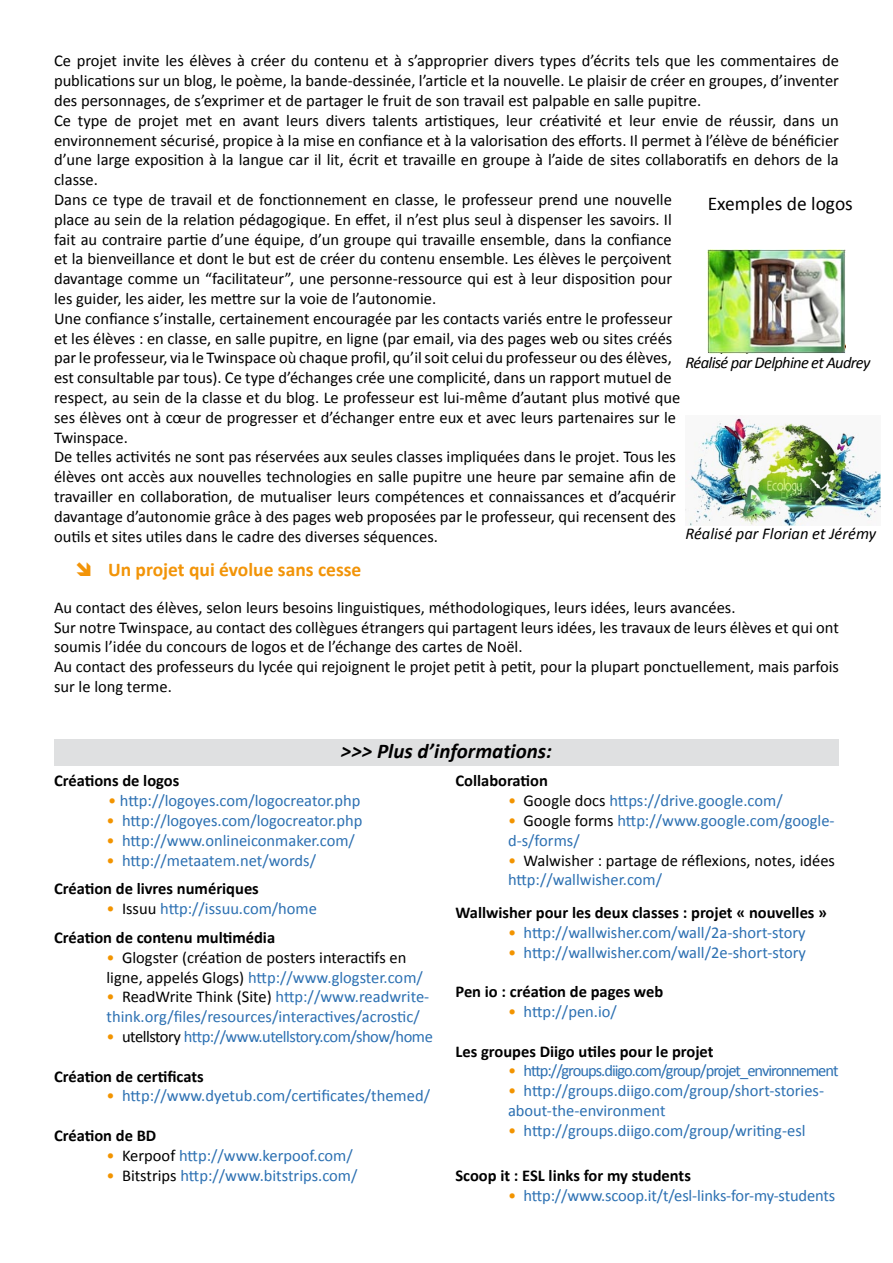
<style>
.page{position:relative;width:893px;height:1263px;background:#fff}
.page>*{position:absolute;margin:0;border:0;box-sizing:border-box;transform-origin:0 0}
.t1{font:italic 700 21px "Calibri";color:#000}
.t2{font:700 19.5px "Calibri";color:#f29408}
.t3{font:19.5px "Calibri";color:#000}
.t4{font:16.5px/19.8px "Calibri";color:#000}
.t5{font:16.5px/19.8px "Calibri";color:#2c70b2}
.t6{font:700 16.5px/28.8px "Calibri";color:#000}
.t7{font:16.5px "Calibri";letter-spacing:-.06em;color:#2c70b2}
.t8{font:16.5px "Calibri";letter-spacing:-.03em;color:#2c70b2}
.t9{font:italic 16.5px "Calibri";letter-spacing:-.04em;color:#000}
.t10{font:italic 16.5px "Calibri";color:#000}
.s1{color:#f29400}
.s2{font-weight:700;color:#000}
.s3{font-weight:400;color:#f29400}
.s4{font-weight:400}
.s5{font-weight:400;color:#2c70b2}
.s6{color:#2c70b2}
.s7{color:#000}
</style>
<div class="page">
<div style="left:54px;top:739px;width:785px;height:27px;background:#dfe0e1"></div>
<img style="left:707px;top:250px;width:138px;height:103px">
<img style="left:685px;top:415px;width:195px;height:110px">
<p class="t4" style="left:54px;top:50px;width:786px">Ce projet invite les élèves à créer du contenu et à s’approprier divers types d’écrits tels que les commentaires de publications sur un blog, le poème, la bande-dessinée, l’article et la nouvelle. Le plaisir de créer en groupes, d’inventer des personnages, de s’exprimer et de partager le fruit de son travail est palpable en salle pupitre.<br>Ce type de projet met en avant leurs divers talents artistiques, leur créativité et leur envie de réussir, dans un environnement sécurisé, propice à la mise en confiance et à la valorisation des efforts. Il permet à l’élève de bénéficier d’une large exposition à la langue car il lit, écrit et travaille en groupe à l’aide de sites collaboratifs en dehors de la classe.<br>Dans ce type de travail et de fonctionnement en classe, le professeur prend une nouvelle<br>place au sein de la relation pédagogique. En effet, il n’est plus seul à dispenser les savoirs. Il<br>fait au contraire partie d’une équipe, d’un groupe qui travaille ensemble, dans la confiance<br>et la bienveillance et dont le but est de créer du contenu ensemble. Les élèves le perçoivent<br>davantage comme un “facilitateur”, une personne-ressource qui est à leur disposition pour<br>les guider, les aider, les mettre sur la voie de l’autonomie.<br>Une confiance s’installe, certainement encouragée par les contacts variés entre le professeur<br>et les élèves : en classe, en salle pupitre, en ligne (par email, via des pages web ou sites créés<br>par le professeur, via le Twinspace où chaque profil, qu’il soit celui du professeur ou des élèves,<br>est consultable par tous). Ce type d’échanges crée une complicité, dans un rapport mutuel de<br>respect, au sein de la classe et du blog. Le professeur est lui-même d’autant plus motivé que<br>ses élèves ont à cœur de progresser et d’échanger entre eux et avec leurs partenaires sur le<br>Twinspace.<br>De telles activités ne sont pas réservées aux seules classes impliquées dans le projet. Tous les<br>élèves ont accès aux nouvelles technologies en salle pupitre une heure par semaine afin de<br>travailler en collaboration, de mutualiser leurs compétences et connaissances et d’acquérir<br>davantage d’autonomie grâce à des pages web proposées par le professeur, qui recensent des<br>outils et sites utiles dans le cadre des diverses séquences.</p>
<p class="t2" style="left:108px;top:557px;width:255px">Un projet qui évolue sans cesse</p>
<p class="t4" style="left:54px;top:597px;width:786px">Au contact des élèves, selon leurs besoins linguistiques, méthodologiques, leurs idées, leurs avancées.<br>Sur notre Twinspace, au contact des collègues étrangers qui partagent leurs idées, les travaux de leurs élèves et qui ont soumis l’idée du concours de logos et de l’échange des cartes de Noël.<br>Au contact des professeurs du lycée qui rejoignent le projet petit à petit, pour la plupart ponctuellement, mais parfois sur le long terme.</p>
<p class="t3" style="left:708px;top:192px;width:147px">Exemples de logos</p>
<p class="t9" style="left:686px;top:352px;width:186px">Réalisé par Delphine et Audrey</p>
<p class="t10" style="left:685px;top:523px;width:192px">Réalisé par Florian et Jérémy</p>
<p class="t1" style="left:341px;top:738px;width:213px">&gt;&gt;&gt; Plus d’informations:</p>
<p class="t6" style="left:54px;top:766px;width:127px">Créations de logos</p>
<p class="t5" style="left:108px;top:790px;width:254px"><span class="s1">•</span> http://logoyes.com/logocreator.php</p>
<p class="t5" style="left:106px;top:810px;width:257px"><span class="s1">•</span> http://logoyes.com/logocreator.php</p>
<p class="t5" style="left:106px;top:829px;width:250px"><span class="s1">•</span> http://www.onlineiconmaker.com/</p>
<p class="t5" style="left:54px;top:845px;width:264px;line-height:28.8px;text-indent:52px"><span class="s1">•</span> http://metaatem.net/words/<br><span class="s2">Création de livres numériques</span></p>
<p class="t6" style="left:54px;top:893px;width:265px;text-indent:52px"><span class="s3">•</span> <span class="s4">Issuu</span> <span class="s5">http://issuu.com/home<br></span>Création de contenu multimédia</p>
<p class="t4" style="left:106px;top:946px;width:318px"><span class="s1">•</span> Glogster (création de posters interactifs en ligne, appelés Glogs) <span class="s6">http://www.glogster.com/</span></p>
<p class="t5" style="left:106px;top:986px;width:324px"><span class="s1">•</span> <span class="s7">ReadWrite Think (Site)</span> http://www.readwrite&shy;think.org/files/resources/interactives/acrostic/</p>
<p class="t8" style="left:106px;top:1026px;width:328px"><span class="s1">•</span> <span class="s7">utellstory</span> http://www.utellstory.com/show/home</p>
<p class="t6" style="left:54px;top:1061px;width:151px">Création de certificats</p>
<p class="t5" style="left:106px;top:1085px;width:325px"><span class="s1">•</span> http://www.dyetub.com/certificates/themed/</p>
<p class="t6" style="left:54px;top:1120px;width:104px">Création de BD</p>
<p class="t5" style="left:106px;top:1144px;width:248px"><span class="s1">•</span> <span class="s7">Kerpoof</span> http://www.kerpoof.com/</p>
<p class="t5" style="left:106px;top:1164px;width:252px"><span class="s1">•</span> <span class="s7">Bitstrips</span> http://www.bitstrips.com/</p>
<p class="t6" style="left:455px;top:766px;width:94px">Collaboration</p>
<p class="t5" style="left:508px;top:790px;width:276px"><span class="s1">•</span> <span class="s7">Google docs</span> https://drive.google.com/</p>
<p class="t5" style="left:508px;top:810px;width:328px"><span class="s1">•</span> <span class="s7">Google forms</span> http://www.google.com/google&shy;d-s/forms/</p>
<p class="t4" style="left:508px;top:849px;width:329px"><span class="s1">•</span> Walwisher : partage de réflexions, notes, idées <span class="s6">http://wallwisher.com/</span></p>
<p class="t6" style="left:455px;top:897px;width:373px">Wallwisher pour les deux classes : projet « nouvelles »</p>
<p class="t5" style="left:508px;top:921px;width:299px"><span class="s1">•</span> http://wallwisher.com/wall/2a-short-story</p>
<p class="t5" style="left:508px;top:941px;width:300px"><span class="s1">•</span> http://wallwisher.com/wall/2e-short-story</p>
<p class="t6" style="left:455px;top:976px;width:209px">Pen io : création de pages web</p>
<p class="t5" style="left:508px;top:1001px;width:110px"><span class="s1">•</span> http://pen.io/</p>
<p class="t6" style="left:455px;top:1036px;width:260px">Les groupes Diigo utiles pour le projet</p>
<p class="t7" style="left:508px;top:1060px;width:332px"><span class="s1">•</span> http://groups.diigo.com/group/projet_environnement</p>
<p class="t5" style="left:508px;top:1080px;width:318px"><span class="s1">•</span> http://groups.diigo.com/group/short-stories&shy;about-the-environment</p>
<p class="t5" style="left:508px;top:1119px;width:299px"><span class="s1">•</span> http://groups.diigo.com/group/writing-esl</p>
<p class="t6" style="left:455px;top:1160px;width:237px">Scoop it : ESL links for my students</p>
<p class="t5" style="left:508px;top:1185px;width:329px"><span class="s1">•</span> http://www.scoop.it/t/esl-links-for-my-students</p>
</div>
